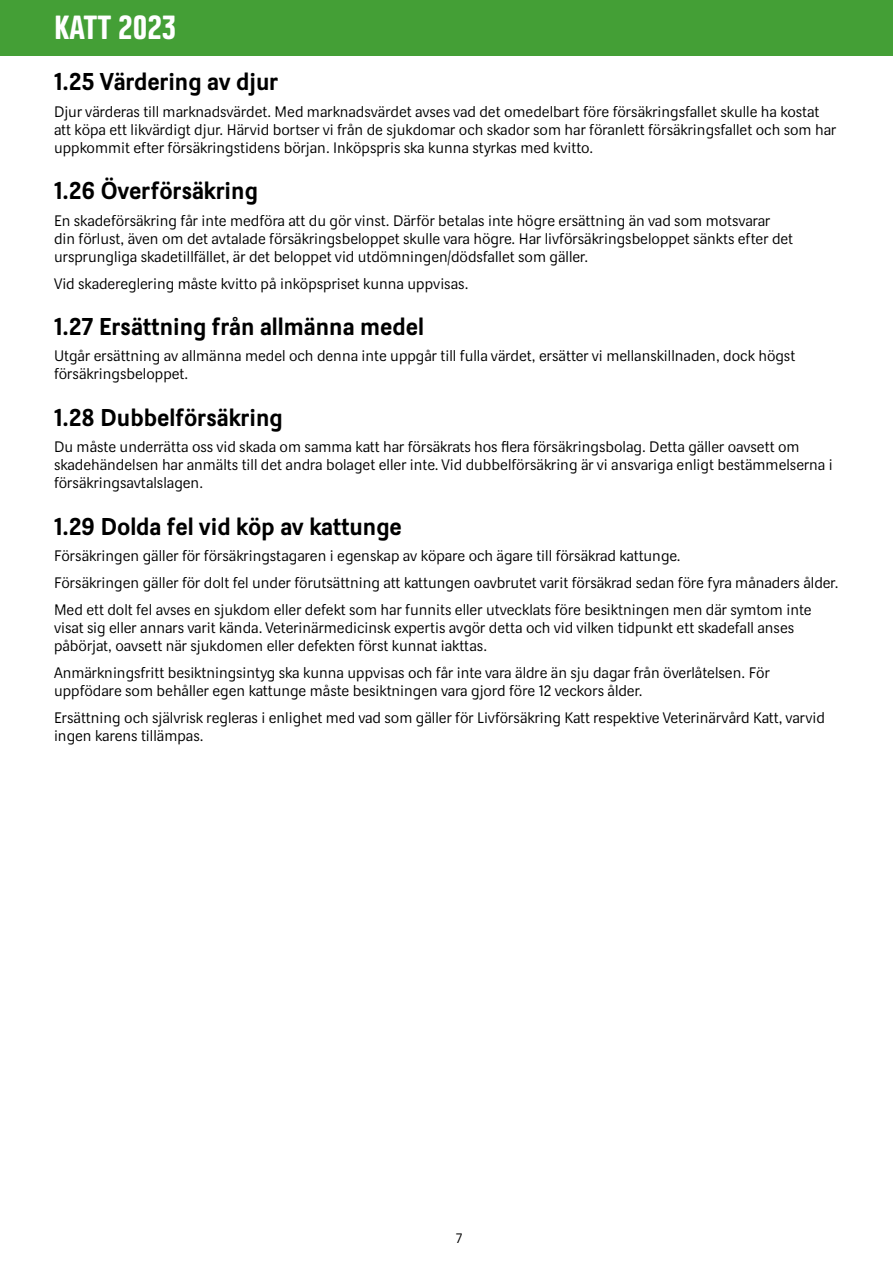
<style>
.page{position:relative;width:893px;height:1263px;background:#fff}
.page>*{position:absolute;margin:0;border:0;box-sizing:border-box;transform-origin:0 0}
.t1{font:33px "Dina Headline";color:#fff}
.Heading_2{font:700 24px "Dina";color:#000}
.Villkor_text_2{font:15px/18px "Dina";color:#000}
.t2{font:13.5px "Dina";color:#000}
</style>
<div class="page">
<div style="left:0;top:0;width:893px;height:55px;background:#449f36"></div>
<h1 class="t1" style="left:54px;top:9px;width:124px">KATT 2023</h1>
<p class="Heading_2" style="left:54px;top:67px;width:226px">1.25 Värdering av djur</p>
<p class="Villkor_text_2" style="left:54px;top:102px;width:784px">Djur värderas till marknadsvärdet. Med marknadsvärdet avses vad det omedelbart före försäkringsfallet skulle ha kostat att köpa ett likvärdigt djur. Härvid bortser vi från de sjukdomar och skador som har föranlett försäkringsfallet och som har uppkommit efter försäkringstidens början. Inköpspris ska kunna styrkas med kvitto.</p>
<p class="Heading_2" style="left:54px;top:176px;width:205px">1.26 Överförsäkring</p>
<p class="Villkor_text_2" style="left:54px;top:211px;width:741px">En skadeförsäkring får inte medföra att du gör vinst. Därför betalas inte högre ersättning än vad som motsvarar din förlust, även om det avtalade försäkringsbeloppet skulle vara högre. Har livförsäkringsbeloppet sänkts efter det ursprungliga skadetillfället, är det beloppet vid utdömningen/dödsfallet som gäller.</p>
<p class="Villkor_text_2" style="left:54px;top:274px;width:416px">Vid skadereglering måste kvitto på inköpspriset kunna uppvisas.</p>
<p class="Heading_2" style="left:54px;top:312px;width:371px">1.27 Ersättning från allmänna medel</p>
<p class="Villkor_text_2" style="left:54px;top:347px;width:743px">Utgår ersättning av allmänna medel och denna inte uppgår till fulla värdet, ersätter vi mellanskillnaden, dock högst försäkringsbeloppet.</p>
<p class="Heading_2" style="left:54px;top:403px;width:230px">1.28 Dubbelförsäkring</p>
<p class="Villkor_text_2" style="left:54px;top:438px;width:780px">Du måste underrätta oss vid skada om samma katt har försäkrats hos flera försäkringsbolag. Detta gäller oavsett om skadehändelsen har anmälts till det andra bolaget eller inte. Vid dubbelförsäkring är vi ansvariga enligt bestämmelserna i försäkringsavtalslagen.</p>
<p class="Heading_2" style="left:54px;top:512px;width:349px">1.29 Dolda fel vid köp av kattunge</p>
<p class="Villkor_text_2" style="left:54px;top:547px;width:628px">Försäkringen gäller för försäkringstagaren i egenskap av köpare och ägare till försäkrad kattunge.</p>
<p class="Villkor_text_2" style="left:54px;top:574px;width:786px">Försäkringen gäller för dolt fel under förutsättning att kattungen oavbrutet varit försäkrad sedan före fyra månaders ålder.</p>
<p class="Villkor_text_2" style="left:54px;top:601px;width:759px">Med ett dolt fel avses en sjukdom eller defekt som har funnits eller utvecklats före besiktningen men där symtom inte visat sig eller annars varit kända. Veterinärmedicinsk expertis avgör detta och vid vilken tidpunkt ett skadefall anses påbörjat, oavsett när sjukdomen eller defekten först kunnat iakttas.</p>
<p class="Villkor_text_2" style="left:54px;top:664px;width:717px">Anmärkningsfritt besiktningsintyg ska kunna uppvisas och får inte vara äldre än sju dagar från överlåtelsen. För uppfödare som behåller egen kattunge måste besiktningen vara gjord före 12 veckors ålder.</p>
<p class="Villkor_text_2" style="left:54px;top:709px;width:772px">Ersättning och självrisk regleras i enlighet med vad som gäller för Livförsäkring Katt respektive Veterinärvård Katt, varvid ingen karens tillämpas.</p>
<p class="t2" style="left:456px;top:1230px;width:8px">7</p>
</div>
